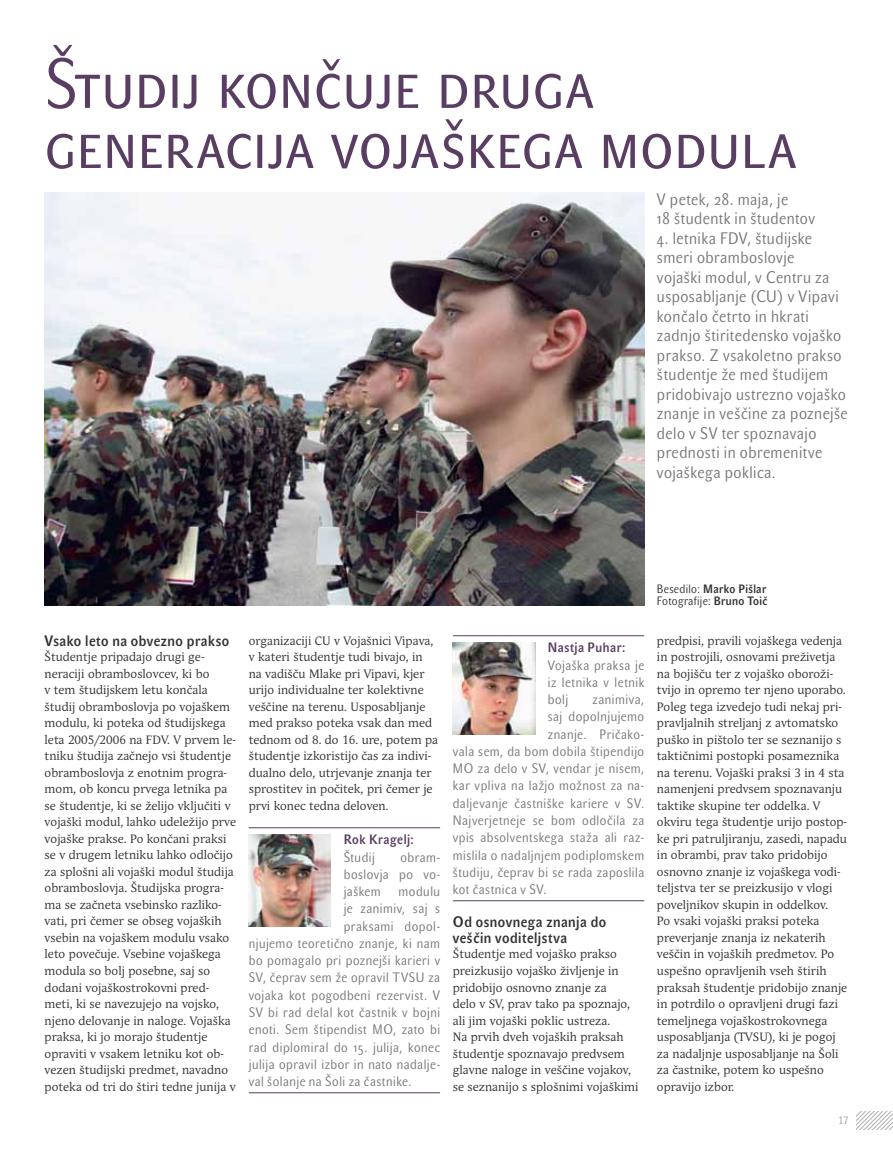
<style>
.page{position:relative;width:893px;height:1149px;background:#fff}
.page>*{position:absolute;margin:0;border:0;box-sizing:border-box;transform-origin:0 0}
.t1{font:69px/60px "STF John Sans Cond Lite SCCE";letter-spacing:.005em;color:#593d62;scale:1.1 1}
.t2{font:16.5px/19.5px "STF John Sans Cond Lite CE";letter-spacing:.025em;color:#767678;scale:1.1 1}
.t3{font:15px/16.5px "STF John Sans Cond Med CE";letter-spacing:.03em;color:#333132;scale:1.1 1}
.t4{font:13.5px/17.2px "STF John Sans Cond Lite CE";letter-spacing:.035em;color:#767678;text-align:justify;scale:1.1 1}
.t5{font:13.5px "STF John Sans Cond Med CE";letter-spacing:.035em;color:#593d62;scale:1.1 1}
.t6{font:12px/16.5px "Andulka Book Pro";letter-spacing:.005em;color:#333132}
.t7{font:12px "STF John Sans Cond Lite CE";letter-spacing:.025em;color:#333132;scale:1.1 1}
.t8{font:12px "STF John Sans Cond Med CE";letter-spacing:.025em;color:#333132;scale:1.1 1}
.t9{font:10.5px "STF John Sans Cond Lite SCCE";color:#9b9c9f;scale:1.1 1}
.s1{font-family:"STF John Sans Cond Lite CE"}
.s2{font-family:"STF John Sans Cond Med CE"}
</style>
<div class="page">
<img style="left:45px;top:193px;width:599px;height:412px">
<hr style="left:249px;top:827px;width:191px;height:1px;background:#593d62">
<hr style="left:249px;top:1091px;width:191px;height:1px;background:#593d62">
<hr style="left:453px;top:635px;width:191px;height:1px;background:#593d62">
<hr style="left:453px;top:900px;width:191px;height:1px;background:#593d62">
<img style="left:249px;top:834px;width:82px;height:92px">
<img style="left:453px;top:642px;width:82px;height:92px">
<svg style="left:857px;top:1111px;width:36px;height:17px"></svg>
<h1 class="t1" style="left:45px;top:54px;width:685px">Študij končuje druga generacija vojaškega modula</h1>
<h2 class="t2" style="left:657px;top:189px;width:145px">V petek, 28. maja, je<br>18 študentk in študentov</h2>
<p class="t2" style="left:657px;top:228px;width:175px">4. letnika FDV, študijske smeri obramboslovje<br>vojaški modul, v Centru za usposabljanje (CU) v Vipavi končalo četrto in hkrati zadnjo štiritedensko vojaško prakso. Z vsakoletno prakso študentje že med študijem pridobivajo ustrezno vojaško znanje in veščine za poznejše delo v SV ter spoznavajo prednosti in obremenitve vojaškega poklica.</p>
<p class="t3" style="left:45px;top:632px;width:169px">Vsako leto na obvezno prakso</p>
<p class="t6" style="left:45px;top:648px;width:193px">Študentje pripadajo drugi ge&shy;neraciji obramboslovcev, ki bo<br>v tem študijskem letu končala študij obramboslovja po vojaškem modulu, ki poteka od študijskega leta 2005/2006 na FDV. V prvem le&shy;tniku študija začnejo vsi študentje obramboslovja z enotnim progra&shy;mom, ob koncu prvega letnika pa se študentje, ki se želijo vključiti v vojaški modul, lahko udeležijo prve vojaške prakse. Po končani praksi se v drugem letniku lahko odločijo za splošni ali vojaški modul študija obramboslovja. Študijska progra&shy;ma se začneta vsebinsko razliko&shy;vati, pri čemer se obseg vojaških vsebin na vojaškem modulu vsako leto povečuje. Vsebine vojaškega modula so bolj posebne, saj so dodani vojaškostrokovni pred&shy;meti, ki se navezujejo na vojsko, njeno delovanje in naloge. Vojaška praksa, ki jo morajo študentje opraviti v vsakem letniku kot ob&shy;vezen študijski predmet, navadno poteka od tri do štiri tedne junija v</p>
<p class="t6" style="left:249px;top:632px;width:191px">organizaciji CU v Vojašnici Vipava, v kateri študentje tudi bivajo, in na vadišču Mlake pri Vipavi, kjer urijo individualne ter kolektivne veščine na terenu. Usposabljanje med prakso poteka vsak dan med tednom od 8. do 16. ure, potem pa študentje izkoristijo čas za indivi&shy;dualno delo, utrjevanje znanja ter sprostitev in počitek, pri čemer je prvi konec tedna deloven.</p>
<p class="t5" style="left:344px;top:831px;width:65px">Rok Kragelj:</p>
<p class="t4" style="left:344px;top:848px;width:30px">Študij</p>
<p class="t4" style="left:344px;top:848px;width:89px;text-indent:57px">obram&shy;boslovja po vo&shy;jaškem</p>
<p class="t4" style="left:399px;top:882px;width:39px">modulu</p>
<p class="t4" style="left:344px;top:899px;width:89px">je zanimiv, saj s</p>
<p class="t4" style="left:344px;top:917px;width:89px">praksami dopol-</p>
<p class="t4" style="left:249px;top:934px;width:175px">njujemo teoretično znanje, ki nam</p>
<p class="t4" style="left:249px;top:951px;width:175px">bo pomagalo pri poznejši karieri v</p>
<p class="t4" style="left:249px;top:968px;width:175px">SV, čeprav sem že opravil TVSU za</p>
<p class="t4" style="left:249px;top:986px;width:175px">vojaka kot pogodbeni rezervist. V</p>
<p class="t4" style="left:249px;top:1003px;width:175px">SV bi rad delal kot častnik v bojni</p>
<p class="t4" style="left:249px;top:1020px;width:175px">enoti. Sem štipendist MO, zato bi</p>
<p class="t4" style="left:249px;top:1037px;width:175px">rad diplomiral do 15. julija, konec</p>
<p class="t4" style="left:249px;top:1055px;width:175px">julija opravil izbor in nato nadalje-</p>
<p class="t4" style="left:249px;top:1072px;width:149px">val šolanje na Šoli za častnike.</p>
<p class="t5" style="left:548px;top:639px;width:72px">Nastja Puhar:</p>
<p class="t4" style="left:548px;top:656px;width:89px">Vojaška praksa je iz letnika v letnik bolj</p>
<p class="t4" style="left:593px;top:690px;width:48px">zanimiva,</p>
<p class="t4" style="left:548px;top:708px;width:89px">saj dopolnjujemo</p>
<p class="t4" style="left:548px;top:725px;width:89px">znanje. Pričako-</p>
<p class="t4" style="left:453px;top:742px;width:175px">vala sem, da bom dobila štipendijo</p>
<p class="t4" style="left:453px;top:759px;width:175px">MO za delo v SV, vendar je nisem,</p>
<p class="t4" style="left:453px;top:777px;width:175px">kar vpliva na lažjo možnost za na-</p>
<p class="t4" style="left:453px;top:794px;width:175px">daljevanje častniške kariere v SV.</p>
<p class="t4" style="left:453px;top:811px;width:175px">Najverjetneje se bom odločila za</p>
<p class="t4" style="left:453px;top:828px;width:175px">vpis absolventskega staža ali raz-</p>
<p class="t4" style="left:453px;top:846px;width:175px">mislila o nadaljnjem podiplomskem</p>
<p class="t4" style="left:453px;top:863px;width:175px">študiju, čeprav bi se rada zaposlila</p>
<p class="t4" style="left:453px;top:880px;width:87px">kot častnica v SV.</p>
<p class="t3" style="left:453px;top:913px;width:141px">Od osnovnega znanja do veščin voditeljstva</p>
<p class="t6" style="left:453px;top:945px;width:187px">Študentje med vojaško prakso preizkusijo vojaško življenje in pridobijo osnovno znanje za<br>delo v SV, prav tako pa spoznajo, ali jim vojaški poklic ustreza.<br>Na prvih dveh vojaških praksah študentje spoznavajo predvsem glavne naloge in veščine vojakov, se seznanijo s splošnimi vojaškimi</p>
<p class="t8" style="left:657px;top:582px;width:101px"><span class="s1">Besedilo:</span> Marko Pišlar</p>
<p class="t7" style="left:657px;top:594px;width:102px">Fotografije: <span class="s2">Bruno Toič</span></p>
<p class="t6" style="left:657px;top:632px;width:192px">predpisi, pravili vojaškega vedenja in postrojili, osnovami preživetja na bojišču ter z vojaško oboroži&shy;tvijo in opremo ter njeno uporabo.<br>Poleg tega izvedejo tudi nekaj pri&shy;pravljalnih streljanj z avtomatsko puško in pištolo ter se seznanijo s taktičnimi postopki posameznika na terenu. Vojaški praksi 3 in 4 sta namenjeni predvsem spoznavanju taktike skupine ter oddelka. V okviru tega študentje urijo postop&shy;ke pri patruljiranju, zasedi, napadu in obrambi, prav tako pridobijo osnovno znanje iz vojaškega vodi&shy;teljstva ter se preizkusijo v vlogi poveljnikov skupin in oddelkov.<br>Po vsaki vojaški praksi poteka preverjanje znanja iz nekaterih veščin in vojaških predmetov. Po uspešno opravljenih vseh štirih praksah študentje pridobijo znanje in potrdilo o opravljeni drugi fazi temeljnega vojaškostrokovnega usposabljanja (TVSU), ki je pogoj za nadaljnje usposabljanje na Šoli za častnike, potem ko uspešno opravijo izbor.</p>
<p class="t9" style="left:838px;top:1113px;width:10px">17</p>
</div>
